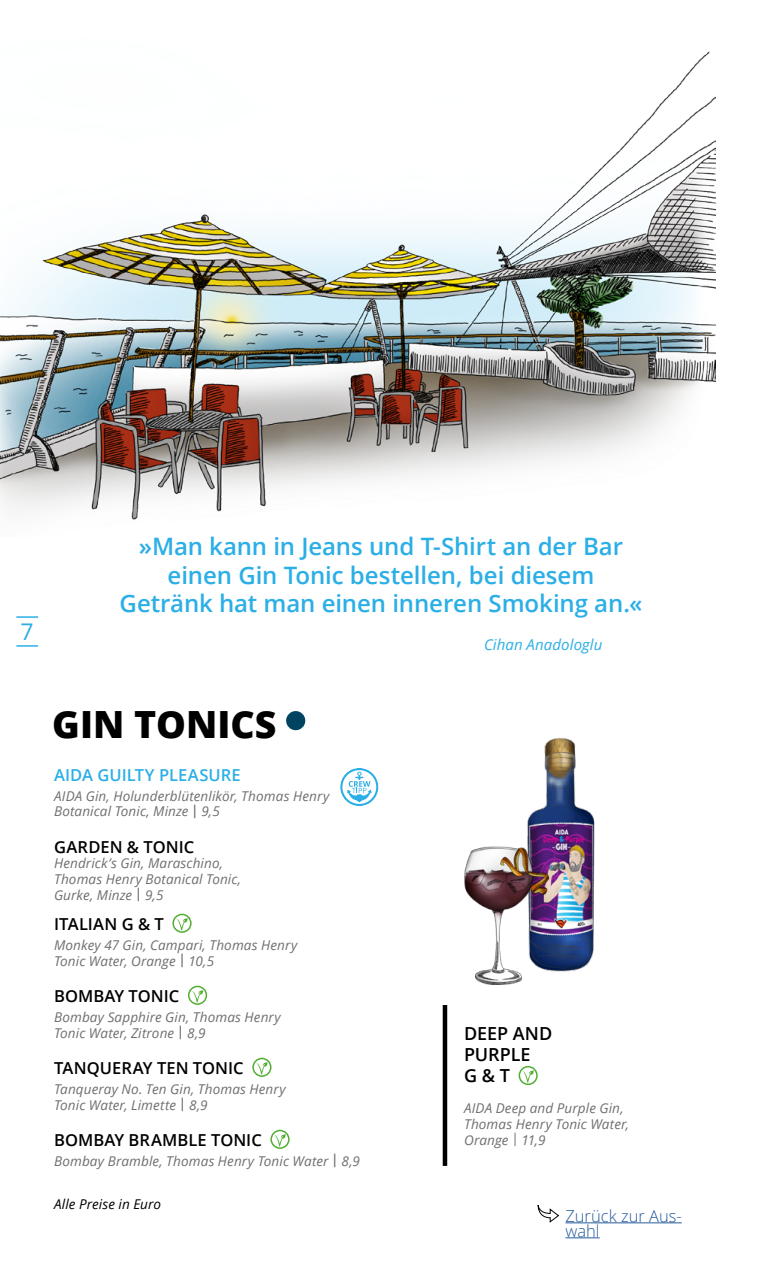
<style>
.page{position:relative;width:762px;height:1263px;background:#fff}
.page>*{position:absolute;margin:0;border:0;box-sizing:border-box;transform-origin:0 0}
.t1{font:800 37.5px "Open Sans";color:#000}
.t2{font:600 24px/28.5px "Open Sans";letter-spacing:-.005em;color:#2bafe6;text-align:center}
.t3{font:22.95px "Open Sans";color:#2bafe6}
.t4{font:600 18px/21px "Open Sans";letter-spacing:-.005em;color:#000}
.t5{font:600 16.5px "Open Sans";color:#000}
.t6{font:600 16.5px "Open Sans";color:#2bafe6}
.t7{font:300 16.5px/15px "Open Sans";color:#245a9c}
.t8{font:italic 15px "Open Sans";letter-spacing:.005em;color:#2bafe6}
.t9{font:italic 13.5px/15.8px "Open Sans";letter-spacing:.01em;color:#6f6f6e}
.t10{font:italic 13.5px "Open Sans";letter-spacing:.005em;color:#000}
.s1{font-weight:600;font-style:normal}
</style>
<div class="page">
<img style="left:0;top:51px;width:715px;height:469px">
<img style="left:527px;top:737px;width:68px;height:235px">
<img style="left:464px;top:837px;width:86px;height:148px">
<hr style="left:565px;top:1222px;width:116px;height:1px;background:#245a9c">
<hr style="left:565px;top:1237px;width:34px;height:1px;background:#245a9c">
<svg style="left:537px;top:1205px;width:22px;height:18px"></svg>
<div style="left:442px;top:1005px;width:5px;height:161px;background:#000"></div>
<svg style="left:522px;top:1070px;width:11px;height:12px"></svg>
<div style="left:518px;top:1066px;width:19px;height:19px;border:2px solid #51ae30;border-radius:50%"></div>
<div style="left:286px;top:711px;width:19px;height:19px;background:#004462;border-radius:50%"></div>
<svg style="left:176px;top:918px;width:12px;height:12px"></svg>
<div style="left:172px;top:914px;width:19px;height:19px;border:2px solid #51ae30;border-radius:50%"></div>
<svg style="left:192px;top:990px;width:11px;height:12px"></svg>
<div style="left:188px;top:986px;width:19px;height:19px;border:2px solid #51ae30;border-radius:50%"></div>
<svg style="left:256px;top:1062px;width:11px;height:12px"></svg>
<div style="left:252px;top:1058px;width:19px;height:19px;border:2px solid #51ae30;border-radius:50%"></div>
<svg style="left:274px;top:1134px;width:11px;height:12px"></svg>
<div style="left:270px;top:1130px;width:19px;height:19px;border:2px solid #51ae30;border-radius:50%"></div>
<svg style="left:340px;top:768px;width:38px;height:38px"></svg>
<hr style="left:16px;top:645px;width:22px;height:2px;background:#2bafe6">
<hr style="left:16px;top:616px;width:22px;height:2px;background:#2bafe6">
<h3 class="t3" style="left:20px;top:616px;width:15px">7</h3>
<h2 class="t2" style="left:119px;top:532px;width:524px">»Man kann in Jeans und T-Shirt an der Bar einen Gin Tonic bestellen, bei diesem<br>Getränk hat man einen inneren Smoking an.«</h2>
<p class="t8" style="left:483px;top:634px;width:120px">Cihan Anadologlu</p>
<h1 class="t1" style="left:52px;top:696px;width:225px">GIN TONICS</h1>
<p class="t6" style="left:54px;top:763px;width:188px">AIDA GUILTY PLEASURE</p>
<p class="t9" style="left:54px;top:787px;width:276px">AIDA Gin, Holunderblütenlikör, Thomas Henry<br>Botanical Tonic, Minze <span class="s1">|</span> 9,5</p>
<p class="t5" style="left:54px;top:835px;width:142px">GARDEN &amp; TONIC</p>
<p class="t9" style="left:54px;top:855px;width:188px">Hendrick’s Gin, Maraschino,<br>Thomas Henry Botanical Tonic,<br>Gurke, Minze <span class="s1">|</span> 9,5</p>
<p class="t5" style="left:54px;top:912px;width:111px">ITALIAN G &amp; T</p>
<p class="t9" style="left:54px;top:937px;width:245px">Monkey 47 Gin, Campari, Thomas Henry<br>Tonic Water, Orange <span class="s1">|</span> 10,5</p>
<p class="t5" style="left:54px;top:984px;width:127px">BOMBAY TONIC</p>
<p class="t9" style="left:54px;top:1009px;width:228px">Bombay Sapphire Gin, Thomas Henry<br>Tonic Water, Zitrone <span class="s1">|</span> 8,9</p>
<p class="t5" style="left:54px;top:1056px;width:191px">TANQUERAY TEN TONIC</p>
<p class="t9" style="left:54px;top:1081px;width:233px">Tanqueray No. Ten Gin, Thomas Henry<br>Tonic Water, Limette <span class="s1">|</span> 8,9</p>
<p class="t5" style="left:54px;top:1128px;width:209px">BOMBAY BRAMBLE TONIC</p>
<p class="t9" style="left:54px;top:1153px;width:307px">Bombay Bramble, Thomas Henry Tonic Water <span class="s1">|</span> 8,9</p>
<p class="t10" style="left:54px;top:1195px;width:108px">Alle Preise in Euro</p>
<h3 class="t4" style="left:463px;top:1023px;width:90px">DEEP AND<br>PURPLE<br>G &amp; T</h3>
<p class="t9" style="left:463px;top:1100px;width:166px">AIDA Deep and Purple Gin,<br>Thomas Henry Tonic Water,<br>Orange | 11,9</p>
<p class="t7" style="left:565px;top:1208px;width:118px">Zurück zur Aus&shy;wahl</p>
</div>
